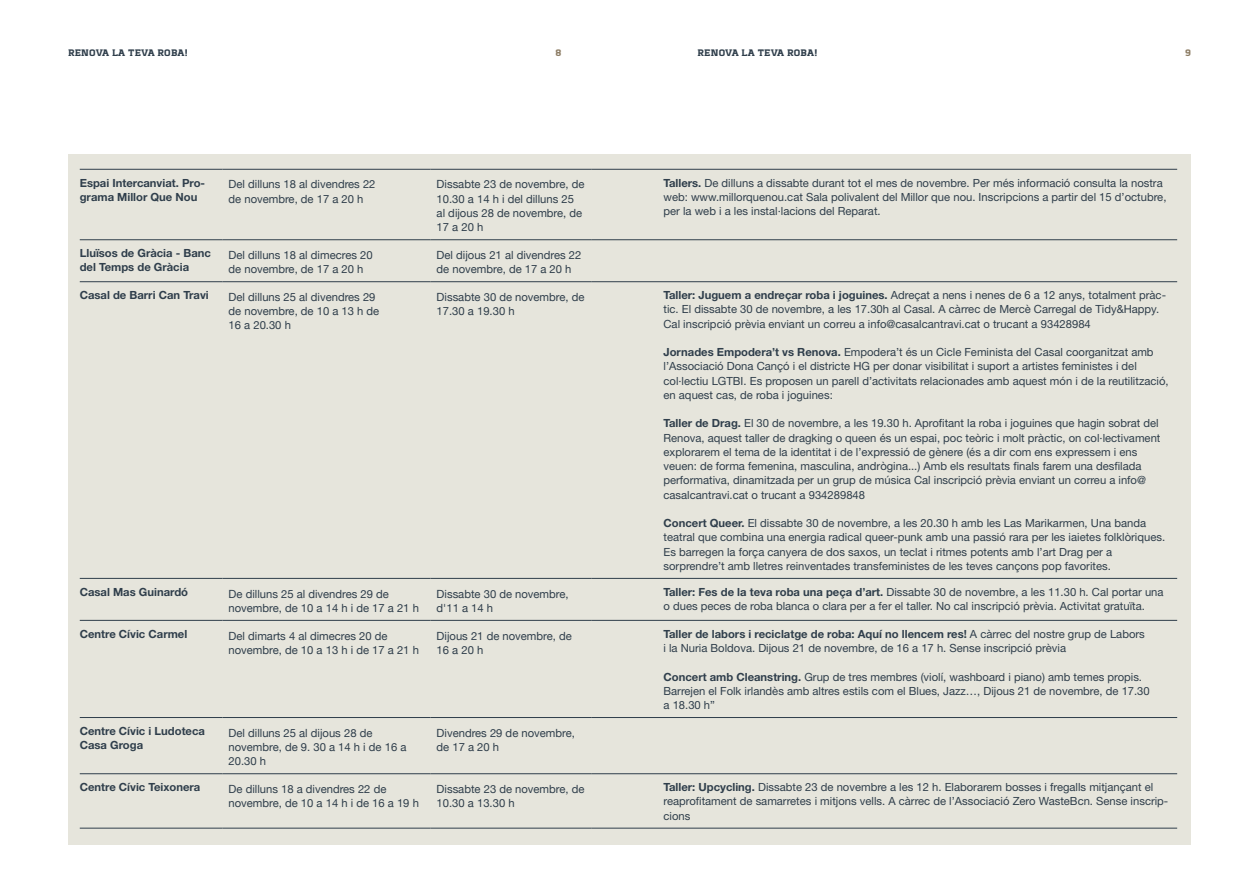
<style>
.page{position:relative;width:1259px;height:893px;background:#fff}
.page>*{position:absolute;margin:0;border:0;box-sizing:border-box;transform-origin:0 0}
.t1{font:900 12px "Abula";letter-spacing:.015em;color:#2f3e4b}
.t2{font:900 12px "Abula";color:#8d7d65}
.t3{font:11.25px/14.2px "Helvetica Neue";color:#2f3e4b}
.t4{font:11.25px/14.2px "Helvetica Neue";color:#2f3e4b}
.t5{font:700 11.25px/14.2px "Helvetica Neue";color:#2f3e4b}
.s1{font-weight:700}
</style>
<div class="page">
<div style="left:68px;top:154px;width:1123px;height:691px;background:#e6e5dc"></div>
<hr style="left:80px;top:578px;width:143px;height:1px;background:#2f3e4b">
<hr style="left:223px;top:578px;width:208px;height:1px;background:#2f3e4b">
<hr style="left:431px;top:578px;width:160px;height:1px;background:#2f3e4b">
<hr style="left:591px;top:578px;width:586px;height:1px;background:#2f3e4b">
<hr style="left:80px;top:169px;width:143px;height:1px;background:#2f3e4b">
<hr style="left:223px;top:169px;width:208px;height:1px;background:#2f3e4b">
<hr style="left:431px;top:169px;width:160px;height:1px;background:#2f3e4b">
<hr style="left:591px;top:169px;width:586px;height:1px;background:#2f3e4b">
<hr style="left:80px;top:239px;width:143px;height:1px;background:#2f3e4b">
<hr style="left:223px;top:239px;width:208px;height:1px;background:#2f3e4b">
<hr style="left:431px;top:239px;width:160px;height:1px;background:#2f3e4b">
<hr style="left:591px;top:239px;width:586px;height:1px;background:#2f3e4b">
<hr style="left:80px;top:281px;width:143px;height:1px;background:#2f3e4b">
<hr style="left:223px;top:281px;width:208px;height:1px;background:#2f3e4b">
<hr style="left:431px;top:281px;width:160px;height:1px;background:#2f3e4b">
<hr style="left:591px;top:281px;width:586px;height:1px;background:#2f3e4b">
<hr style="left:80px;top:620px;width:143px;height:1px;background:#2f3e4b">
<hr style="left:223px;top:620px;width:208px;height:1px;background:#2f3e4b">
<hr style="left:431px;top:620px;width:160px;height:1px;background:#2f3e4b">
<hr style="left:591px;top:620px;width:586px;height:1px;background:#2f3e4b">
<hr style="left:80px;top:717px;width:143px;height:1px;background:#2f3e4b">
<hr style="left:223px;top:717px;width:208px;height:1px;background:#2f3e4b">
<hr style="left:431px;top:717px;width:160px;height:1px;background:#2f3e4b">
<hr style="left:591px;top:717px;width:586px;height:1px;background:#2f3e4b">
<hr style="left:80px;top:773px;width:143px;height:1px;background:#2f3e4b">
<hr style="left:223px;top:773px;width:208px;height:1px;background:#2f3e4b">
<hr style="left:431px;top:773px;width:160px;height:1px;background:#2f3e4b">
<hr style="left:591px;top:773px;width:586px;height:1px;background:#2f3e4b">
<hr style="left:80px;top:828px;width:143px;height:1px;background:#2f3e4b">
<hr style="left:223px;top:828px;width:208px;height:1px;background:#2f3e4b">
<hr style="left:431px;top:828px;width:160px;height:1px;background:#2f3e4b">
<hr style="left:591px;top:828px;width:586px;height:1px;background:#2f3e4b">
<p class="t1" style="left:68px;top:46px;width:121px">RENOVA LA TEVA ROBA!</p>
<p class="t2" style="left:555px;top:46px;width:7px">8</p>
<p class="t1" style="left:697px;top:46px;width:121px">RENOVA LA TEVA ROBA!</p>
<p class="t2" style="left:1185px;top:46px;width:7px">9</p>
<p class="t5" style="left:80px;top:175px;width:127px">Espai Intercanviat. Pro&shy;grama Millor Que Nou</p>
<p class="t4" style="left:229px;top:178px;width:148px">Del dilluns 18 al divendres 22 de novembre, de 17 a 20 h</p>
<p class="t4" style="left:437px;top:178px;width:149px">Dissabte 23 de novembre, de<br>10.30 a 14 h i del dilluns 25 al dijous 28 de novembre, de<br>17 a 20 h</p>
<p class="t3" style="left:663px;top:175px;width:504px"><span class="s1">Tallers.</span> De dilluns a dissabte durant tot el mes de novembre. Per més informació consulta la nostra web: www.millorquenou.cat Sala polivalent del Millor que nou. Inscripcions a partir del 15 d’octubre, per la web i a les instal·lacions del Reparat.</p>
<p class="t5" style="left:80px;top:246px;width:133px">Lluïsos de Gràcia - Banc del Temps de Gràcia</p>
<p class="t4" style="left:229px;top:248px;width:146px">Del dilluns 18 al dimecres 20 de novembre, de 17 a 20 h</p>
<p class="t4" style="left:437px;top:248px;width:146px">Del dijous 21 al divendres 22 de novembre, de 17 a 20 h</p>
<p class="t5" style="left:80px;top:288px;width:130px">Casal de Barri Can Travi</p>
<p class="t4" style="left:229px;top:290px;width:152px">Del dilluns 25 al divendres 29 de novembre, de 10 a 13 h de<br>16 a 20.30 h</p>
<p class="t4" style="left:437px;top:290px;width:149px">Dissabte 30 de novembre, de<br>17.30 a 19.30 h</p>
<p class="t3" style="left:663px;top:288px;width:504px"><span class="s1">Taller: Juguem a endreçar roba i joguines.</span> Adreçat a nens i nenes de 6 a 12 anys, totalment pràc&shy;tic. El dissabte 30 de novembre, a les 17.30h al Casal. A càrrec de Mercè Carregal de Tidy&amp;Happy.<br>Cal inscripció prèvia enviant un correu a info@casalcantravi.cat o trucant a 93428984</p>
<p class="t3" style="left:663px;top:345px;width:506px"><span class="s1">Jornades Empodera’t vs Renova.</span> Empodera’t és un Cicle Feminista del Casal coorganitzat amb l’Associació Dona Cançó i el districte HG per donar visibilitat i suport a artistes feministes i del col·lectiu LGTBI. Es proposen un parell d’activitats relacionades amb aquest món i de la reutilització, en aquest cas, de roba i joguines:</p>
<p class="t3" style="left:663px;top:416px;width:498px"><span class="s1">Taller de Drag.</span> El 30 de novembre, a les 19.30 h. Aprofitant la roba i joguines que hagin sobrat del Renova, aquest taller de dragking o queen és un espai, poc teòric i molt pràctic, on col·lectivament explorarem el tema de la identitat i de l’expressió de gènere (és a dir com ens expressem i ens veuen: de forma femenina, masculina, andrògina...) Amb els resultats finals farem una desfilada performativa, dinamitzada per un grup de música Cal inscripció prèvia enviant un correu a info@ casalcantravi.cat o trucant a 934289848</p>
<p class="t3" style="left:663px;top:516px;width:503px"><span class="s1">Concert Queer.</span> El dissabte 30 de novembre, a les 20.30 h amb les Las Marikarmen, Una banda teatral que combina una energia radical queer-punk amb una passió rara per les iaietes folklòriques.<br>Es barregen la força canyera de dos saxos, un teclat i ritmes potents amb l’art Drag per a sorprendre’t amb lletres reinventades transfeministes de les teves cançons pop favorites.</p>
<p class="t5" style="left:80px;top:584px;width:110px">Casal Mas Guinardó</p>
<p class="t4" style="left:229px;top:587px;width:192px">De dilluns 25 al divendres 29 de novembre, de 10 a 14 h i de 17 a 21 h</p>
<p class="t4" style="left:437px;top:587px;width:133px">Dissabte 30 de novembre, d'11 a 14 h</p>
<p class="t3" style="left:663px;top:584px;width:501px"><span class="s1">Taller: Fes de la teva roba una peça d’art.</span> Dissabte 30 de novembre, a les 11.30 h. Cal portar una o dues peces de roba blanca o clara per a fer el taller. No cal inscripció prèvia. Activitat gratuïta.</p>
<p class="t5" style="left:80px;top:626px;width:109px">Centre Cívic Carmel</p>
<p class="t4" style="left:229px;top:629px;width:192px">Del dimarts 4 al dimecres 20 de novembre, de 10 a 13 h i de 17 a 21 h</p>
<p class="t4" style="left:437px;top:629px;width:137px">Dijous 21 de novembre, de<br>16 a 20 h</p>
<p class="t3" style="left:663px;top:626px;width:483px"><span class="s1">Taller de labors i reciclatge de roba: Aquí no llencem res!</span> A càrrec del nostre grup de Labors i la Nuria Boldova. Dijous 21 de novembre, de 16 a 17 h. Sense inscripció prèvia</p>
<p class="t3" style="left:663px;top:669px;width:488px"><span class="s1">Concert amb Cleanstring.</span> Grup de tres membres (violí, washboard i piano) amb temes propis.<br>Barrejen el Folk irlandès amb altres estils com el Blues, Jazz…, Dijous 21 de novembre, de 17.30 a 18.30 h”</p>
<p class="t5" style="left:80px;top:723px;width:127px">Centre Cívic i Ludoteca<br>Casa Groga</p>
<p class="t4" style="left:229px;top:726px;width:179px">Del dilluns 25 al dijous 28 de novembre, de 9. 30 a 14 h i de 16 a<br>20.30 h</p>
<p class="t4" style="left:437px;top:726px;width:140px">Divendres 29 de novembre, de 17 a 20 h</p>
<p class="t5" style="left:80px;top:780px;width:122px">Centre Cívic Teixonera</p>
<p class="t4" style="left:229px;top:782px;width:192px">De dilluns 18 a divendres 22 de novembre, de 10 a 14 h i de 16 a 19 h</p>
<p class="t4" style="left:437px;top:782px;width:149px">Dissabte 23 de novembre, de<br>10.30 a 13.30 h</p>
<p class="t3" style="left:663px;top:780px;width:506px"><span class="s1">Taller: Upcycling.</span> Dissabte 23 de novembre a les 12 h. Elaborarem bosses i fregalls mitjançant el reaprofitament de samarretes i mitjons vells. A càrrec de l’Associació Zero WasteBcn. Sense inscrip&shy;cions</p>
</div>
